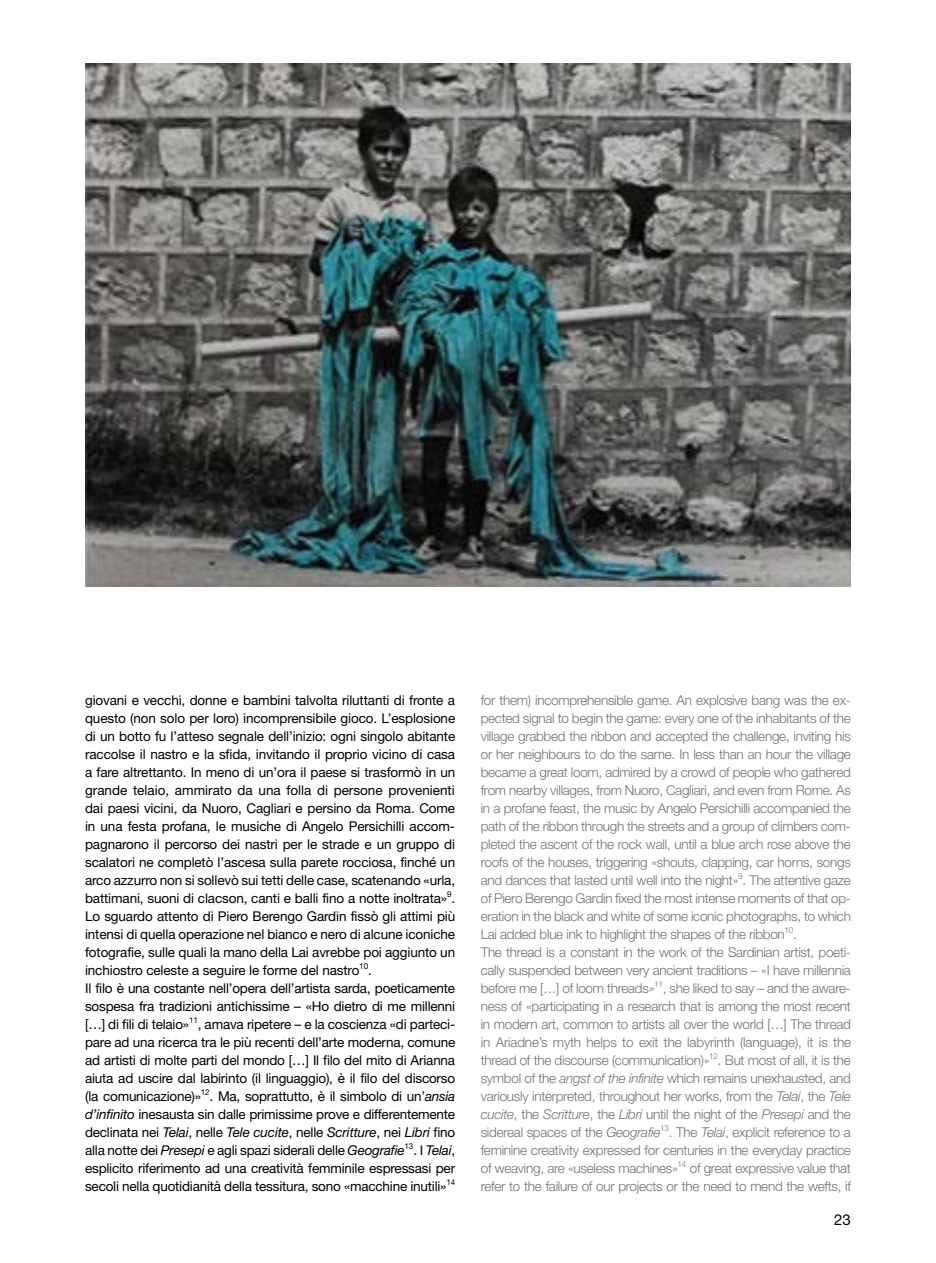
<style>
.page{position:relative;width:936px;height:1263px;background:#fff}
.page>*{position:absolute;margin:0;border:0;box-sizing:border-box;transform-origin:0 0}
.t1{font:15px "Helvetica Neue LT Pro";color:#000}
.t2{font:300 13.5px/18px "Helvetica Neue LT Pro";letter-spacing:-.02em;color:#707173}
.t3{font:13.5px/18px "Helvetica Neue LT Pro";letter-spacing:-.01em;color:#000}
.s1{font-style:italic}
</style>
<div class="page">
<img style="left:85px;top:64px;width:765px;height:522px">
<p class="t3" style="left:85px;top:690px;width:371px">giovani e vecchi, donne e bambini talvolta riluttanti di fronte a questo (non solo per loro) incomprensibile gioco. L’esplosione di un botto fu l’atteso segnale dell’inizio: ogni singolo abitante raccolse il nastro e la sfida, invitando il proprio vicino di casa a fare altrettanto. In meno di un’ora il paese si trasformò in un grande telaio, ammirato da una folla di persone provenienti dai paesi vicini, da Nuoro, Cagliari e persino da Roma. Come in una festa profana, le musiche di Angelo Persichilli accom&shy;pagnarono il percorso dei nastri per le strade e un gruppo di scalatori ne completò l’ascesa sulla parete rocciosa, finché un arco azzurro non si sollevò sui tetti delle case, scatenando «urla, battimani, suoni di clacson, canti e balli fino a notte inoltrata»<sup>9</sup>.<br>Lo sguardo attento di Piero Berengo Gardin fissò gli attimi più intensi di quella operazione nel bianco e nero di alcune iconiche fotografie, sulle quali la mano della Lai avrebbe poi aggiunto un inchiostro celeste a seguire le forme del nastro<sup>10</sup>.<br>Il filo è una costante nell’opera dell’artista sarda, poeticamente sospesa fra tradizioni antichissime – «Ho dietro di me millenni […] di fili di telaio»<sup>11</sup>, amava ripetere – e la coscienza «di parteci&shy;pare ad una ricerca tra le più recenti dell’arte moderna, comune ad artisti di molte parti del mondo […] Il filo del mito di Arianna aiuta ad uscire dal labirinto (il linguaggio), è il filo del discorso (la comunicazione)»<sup>12</sup>. Ma, soprattutto, è il simbolo di un’<span class="s1">ansia d’infinito</span> inesausta sin dalle primissime prove e differentemente declinata nei <span class="s1">Telai</span>, nelle <span class="s1">Tele cucite</span>, nelle <span class="s1">Scritture</span>, nei <span class="s1">Libri</span> fino alla notte dei <span class="s1">Presepi</span> e agli spazi siderali delle <span class="s1">Geografie</span><sup>13</sup>. I <span class="s1">Telai</span>, esplicito riferimento ad una creatività femminile espressasi per secoli nella quotidianità della tessitura, sono «macchine inutili»<sup>14</sup></p>
<p class="t2" style="left:480px;top:690px;width:372px">for them) incomprehensible game. An explosive bang was the ex&shy;pected signal to begin the game: every one of the inhabitants of the village grabbed the ribbon and accepted the challenge, inviting his or her neighbours to do the same. In less than an hour the village became a great loom, admired by a crowd of people who gathered from nearby villages, from Nuoro, Cagliari, and even from Rome. As in a profane feast, the music by Angelo Persichilli accompanied the path of the ribbon through the streets and a group of climbers com&shy;pleted the ascent of the rock wall, until a blue arch rose above the roofs of the houses, triggering «shouts, clapping, car horns, songs and dances that lasted until well into the night»<sup>9</sup>. The attentive gaze of Piero Berengo Gardin fixed the most intense moments of that op&shy;eration in the black and white of some iconic photographs, to which Lai added blue ink to highlight the shapes of the ribbon<sup>10</sup>.<br>The thread is a constant in the work of the Sardinian artist, poeti&shy;cally suspended between very ancient traditions – «I have millennia before me […] of loom threads»<sup>11</sup>, she liked to say – and the aware&shy;ness of «participating in a research that is among the most recent in modern art, common to artists all over the world […] The thread in Ariadne’s myth helps to exit the labyrinth (language), it is the thread of the discourse (communication)»<sup>12</sup>. But most of all, it is the symbol of the <span class="s1">angst of the infinite</span> which remains unexhausted, and variously interpreted, throughout her works, from the <span class="s1">Telai</span>, the <span class="s1">Tele cucite</span>, the <span class="s1">Scritture</span>, the <span class="s1">Libri</span> until the night of the <span class="s1">Presepi</span> and the sidereal spaces of the <span class="s1">Geografie</span><sup>13</sup>. The <span class="s1">Telai</span>, explicit reference to a feminine creativity expressed for centuries in the everyday practice of weaving, are «useless machines»<sup>14</sup> of great expressive value that refer to the failure of our projects or the need to mend the wefts, if</p>
<p class="t1" style="left:834px;top:1210px;width:18px">23</p>
</div>
